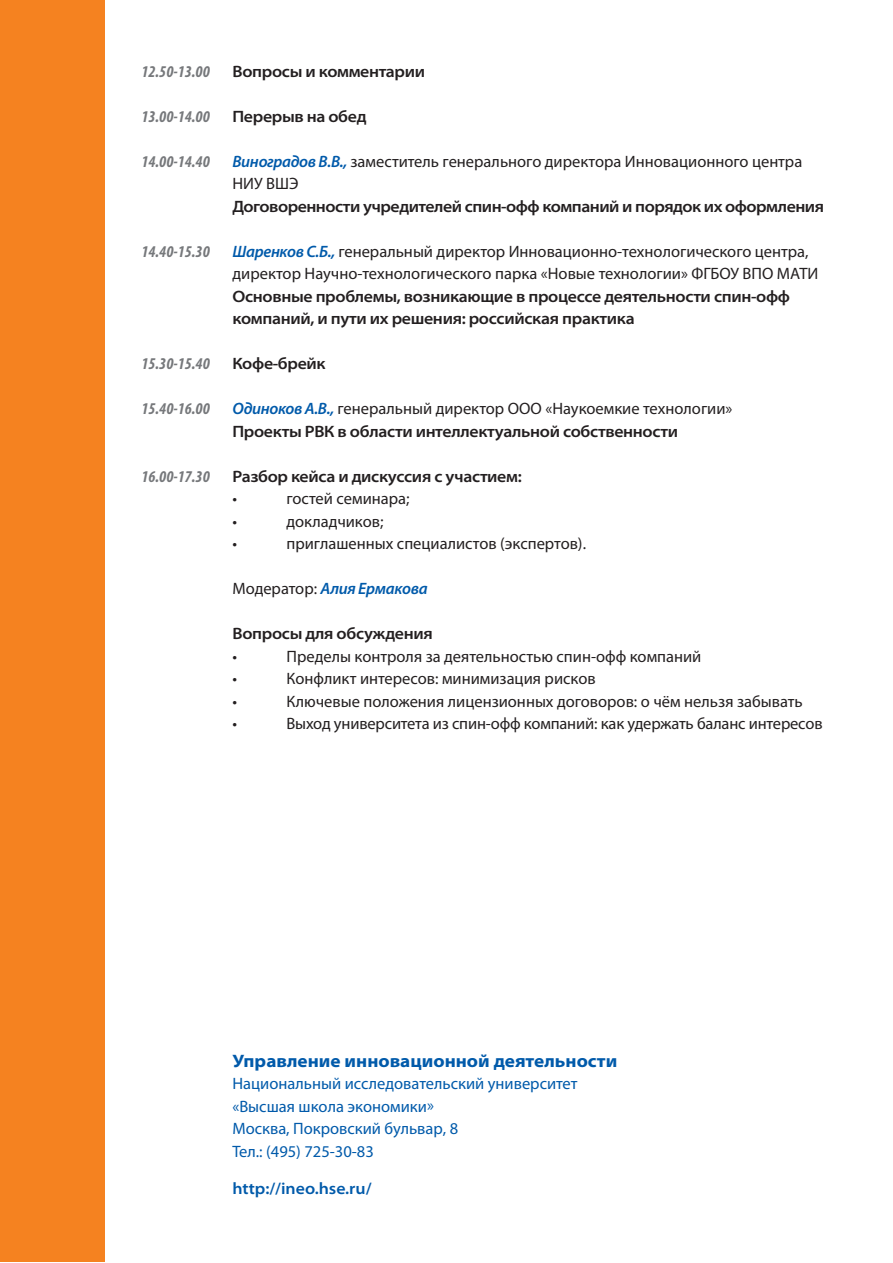
<style>
.page{position:relative;width:893px;height:1263px;background:#fff}
.page>*{position:absolute;margin:0;border:0;box-sizing:border-box;transform-origin:0 0}
.t1{font:700 semi-expanded 18px "Myriad Pro";color:#015aaa}
.t2{font:16.5px/22.5px "Myriad Pro";color:#231f20}
.t3{font:600 semi-expanded 16.5px/22.5px "Myriad Pro";letter-spacing:-.02em;color:#231f20}
.t4{font:16.5px "Myriad Pro";color:#015aaa}
.t5{font:italic 700 condensed 16.5px "Myriad Pro";color:#76787b}
.t6{font:italic 600 16.5px "Myriad Pro";letter-spacing:-.02em;color:#015aaa}
.t7{font:600 semi-expanded 16.5px "Myriad Pro";color:#015aaa}
.s1{font-weight:600;font-style:italic;color:#015aaa}
.s2{font-weight:400;font-style:normal;color:#231f20}
</style>
<div class="page">
<div style="left:0;top:0;width:105px;height:1261px;background:#f58220"></div>
<p class="t5" style="left:141px;top:61px;width:70px">12.50-13.00</p>
<p class="t5" style="left:141px;top:106px;width:70px">13.00-14.00</p>
<p class="t5" style="left:141px;top:151px;width:70px">14.00-14.40</p>
<p class="t5" style="left:141px;top:241px;width:70px">14.40-15.30</p>
<p class="t5" style="left:141px;top:353px;width:70px">15.30-15.40</p>
<p class="t5" style="left:141px;top:398px;width:70px">15.40-16.00</p>
<p class="t5" style="left:141px;top:466px;width:70px">16.00-17.30</p>
<p class="t3" style="left:232px;top:59px;width:194px">Вопросы и комментарии</p>
<p class="t3" style="left:232px;top:104px;width:136px">Перерыв на обед</p>
<p class="t2" style="left:232px;top:149px;width:571px"><span class="s1">Виноградов В.В.,</span> заместитель генерального директора Инновационного центра<br>НИУ ВШЭ</p>
<p class="t3" style="left:232px;top:194px;width:593px">Договоренности учредителей спин-офф компаний и порядок их оформления</p>
<p class="t2" style="left:232px;top:239px;width:587px"><span class="s1">Шаренков С.Б.,</span> генеральный директор Инновационно-технологического центра, директор Научно-технологического парка «Новые технологии» ФГБОУ ВПО МАТИ</p>
<p class="t3" style="left:232px;top:284px;width:559px">Основные проблемы, возникающие в процессе деятельности спин-офф компаний, и пути их решения: российская практика</p>
<p class="t3" style="left:232px;top:352px;width:95px">Кофе-брейк</p>
<p class="t2" style="left:232px;top:397px;width:501px"><span class="s1">Одиноков А.В.,</span> генеральный директор ООО «Наукоемкие технологии»</p>
<p class="t3" style="left:232px;top:419px;width:447px">Проекты РВК в области интеллектуальной собственности</p>
<p class="t3" style="left:232px;top:464px;width:291px">Разбор кейса и дискуссия с участием:</p>
<p class="t2" style="left:232px;top:487px;width:6px">•</p>
<p class="t2" style="left:286px;top:487px;width:125px">гостей семинара;</p>
<p class="t2" style="left:232px;top:509px;width:6px">•</p>
<p class="t2" style="left:286px;top:509px;width:99px">докладчиков;</p>
<p class="t2" style="left:232px;top:532px;width:6px">•</p>
<p class="t2" style="left:286px;top:532px;width:301px">приглашенных специалистов (экспертов).</p>
<p class="t6" style="left:232px;top:578px;width:197px"><span class="s2">Модератор:</span> Алия Ермакова</p>
<p class="t3" style="left:232px;top:622px;width:202px">Вопросы для обсуждения</p>
<p class="t2" style="left:232px;top:644px;width:6px">•</p>
<p class="t2" style="left:286px;top:644px;width:416px">Пределы контроля за деятельностью спин-офф компаний</p>
<p class="t2" style="left:232px;top:667px;width:6px">•</p>
<p class="t2" style="left:286px;top:667px;width:311px">Конфликт интересов: минимизация рисков</p>
<p class="t2" style="left:232px;top:689px;width:6px">•</p>
<p class="t2" style="left:286px;top:689px;width:518px">Ключевые положения лицензионных договоров: о чём нельзя забывать</p>
<p class="t2" style="left:232px;top:712px;width:6px">•</p>
<p class="t2" style="left:286px;top:712px;width:538px">Выход университета из спин-офф компаний: как удержать баланс интересов</p>
<p class="t1" style="left:232px;top:1049px;width:386px">Управление инновационной деятельности</p>
<p class="t4" style="left:232px;top:1073px;width:347px">Национальный исследовательский университет</p>
<p class="t4" style="left:232px;top:1096px;width:203px">«Высшая школа экономики»</p>
<p class="t4" style="left:232px;top:1118px;width:227px">Москва, Покровский бульвар, 8</p>
<p class="t4" style="left:232px;top:1141px;width:143px">Тел.: (495) 725-30-83</p>
<p class="t7" style="left:232px;top:1178px;width:141px">http://ineo.hse.ru/</p>
</div>
